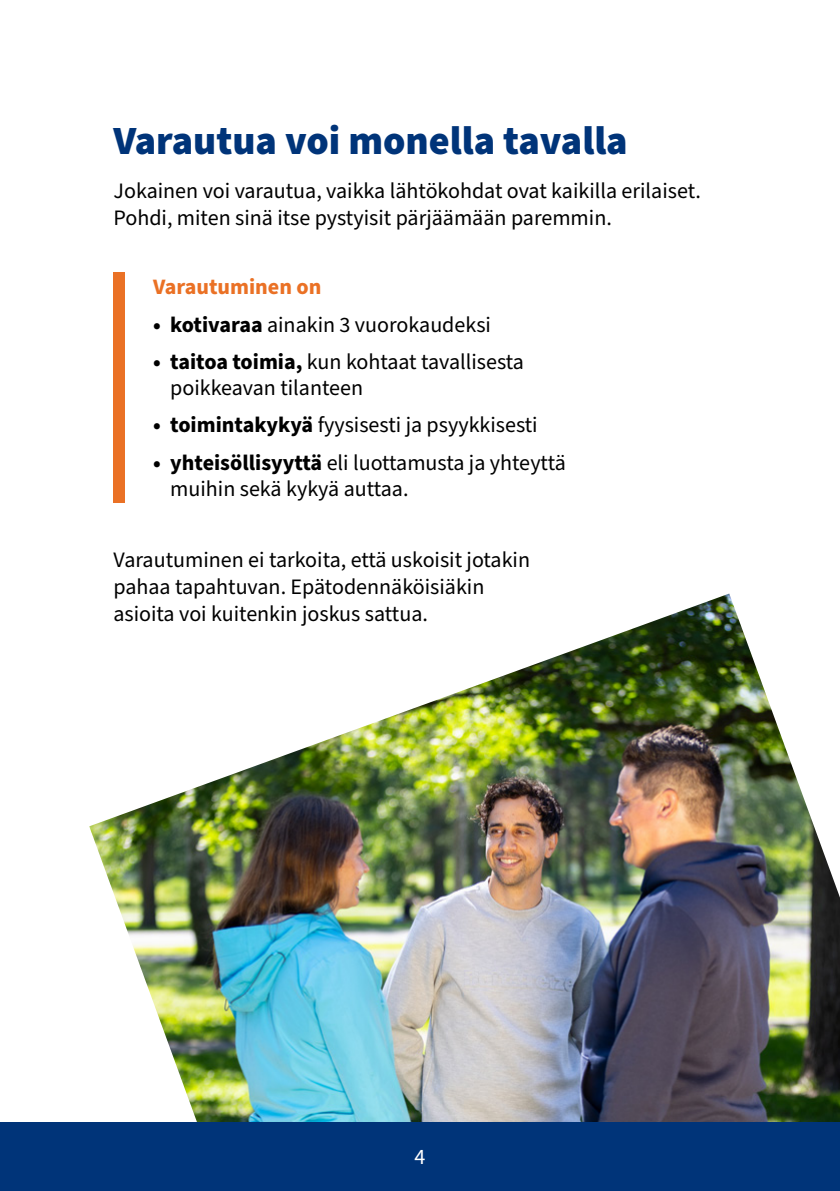
<style>
.page{position:relative;width:840px;height:1191px;background:#fff}
.page>*{position:absolute;margin:0;border:0;box-sizing:border-box;transform-origin:0 0}
.otsikko_h1{font:900 40px "Source Sans Pro";color:#003479}
.leipis_p{font:22px/27px "Source Sans Pro";color:#000}
.lista_p{font:22px/26px "Source Sans Pro";color:#000}
.listan_otsikko_h2{font:700 22px "Source Sans Pro";color:#ea7125}
.t1{font:22px "Source Sans Pro";color:#fff}
.s1{font-weight:700}
</style>
<div class="page">
<div style="left:113px;top:272px;width:12px;height:230px;background:#ea7125"></div>
<img style="left:89px;top:593px;width:750px;height:530px">
<div style="left:0;top:1123px;width:839px;height:68px;background:#003479"></div>
<h1 class="otsikko_h1" style="left:113px;top:113px;width:515px">Varautua voi monella tavalla</h1>
<p class="leipis_p" style="left:113px;top:178px;width:588px">Jokainen voi varautua, vaikka lähtökohdat ovat kaikilla erilaiset.<br>Pohdi, miten sinä itse pystyisit pärjäämään paremmin.</p>
<h2 class="listan_otsikko_h2" style="left:153px;top:272px;width:169px">Varautuminen on</h2>
<p class="lista_p" style="left:153px;top:312px;width:339px"><span class="s1">• kotivaraa</span> ainakin 3 vuorokaudeksi</p>
<p class="lista_p" style="left:170px;top:349px;width:355px;text-indent:-17px"><span class="s1">• taitoa toimia,</span> kun kohtaat tavallisesta poikkeavan tilanteen</p>
<p class="lista_p" style="left:153px;top:413px;width:386px"><span class="s1">• toimintakykyä</span> fyysisesti ja psyykkisesti</p>
<p class="lista_p" style="left:170px;top:450px;width:397px;text-indent:-17px"><span class="s1">• yhteisöllisyyttä</span> eli luottamusta ja yhteyttä muihin sekä kykyä auttaa.</p>
<p class="leipis_p" style="left:113px;top:547px;width:418px">Varautuminen ei tarkoita, että uskoisit jotakin pahaa tapahtuvan. Epätodennäköisiäkin asioita voi kuitenkin joskus sattua.</p>
<p class="t1" style="left:414px;top:1141px;width:12px">4</p>
</div>
